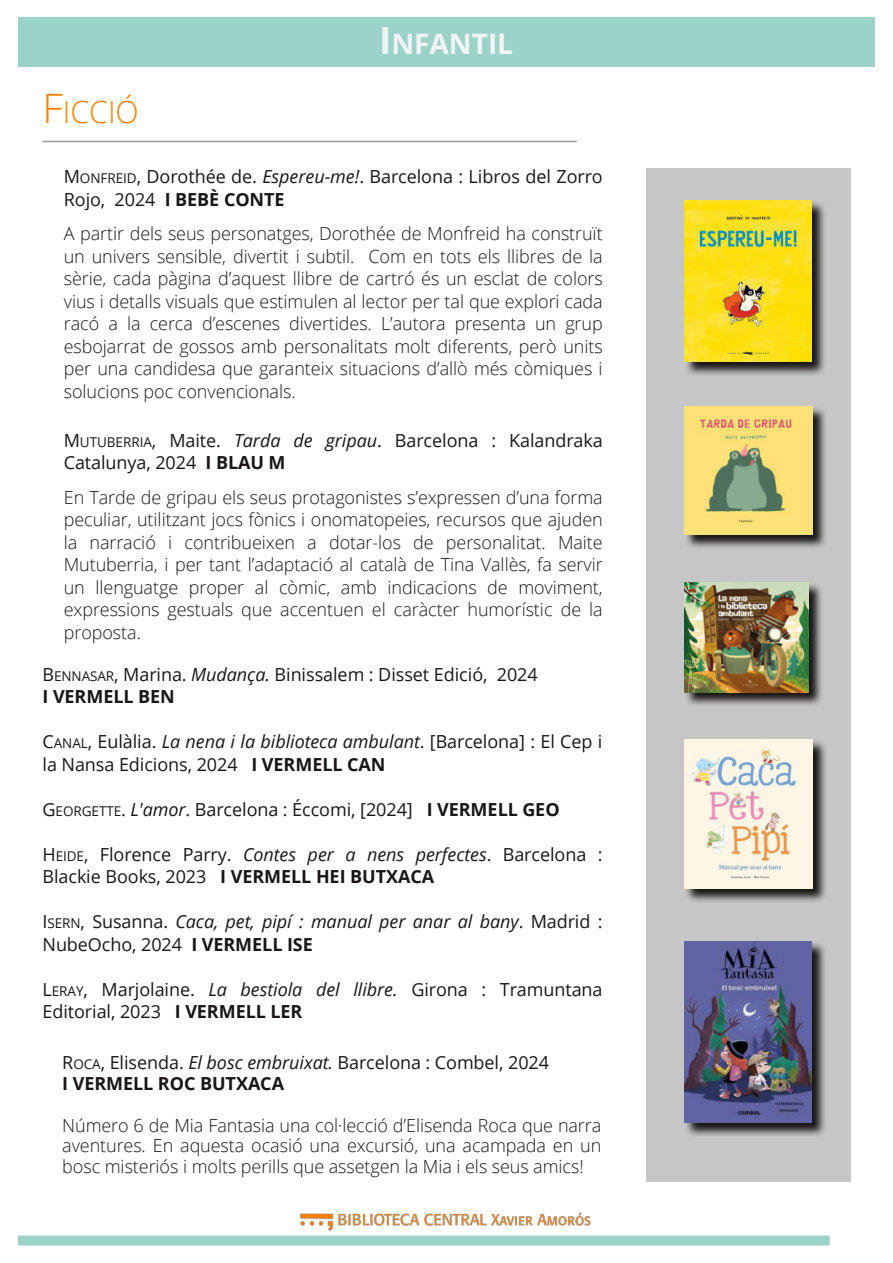
<style>
.page{position:relative;width:893px;height:1263px;background:#fff}
.page>*{position:absolute;margin:0;border:0;box-sizing:border-box;transform-origin:0 0}
.t1{font:300 30.3px "Open Sans";color:#ff8200}
.t2{font:700 28.2px "Open Sans";color:#f1f5f7}
.t3{font:300 18px/22.5px "Open Sans";letter-spacing:-.005em;color:#181715;text-align:justify}
.t4{font:18px/22.5px "Open Sans";letter-spacing:-.005em;color:#181715}
.t5{font:italic 18px/22.5px "Open Sans";color:#181715}
.s1{font-size:40.5px}
.s2{font-size:37.5px}
.s3{font-size:13.5px}
.s4{font-style:italic}
.s5{font-weight:700}
.s6{font-style:normal}
.s7{font-style:normal;font-size:13.5px}
.s8{font-weight:700;font-style:normal}
</style>
<div class="page">
<div style="left:18px;top:17px;width:857px;height:49px;background:#9cd3c9"></div>
<div style="left:18px;top:1235px;width:812px;height:10px;background:#9cd3c9"></div>
<hr style="left:43px;top:141px;width:534px;height:1px;background:#9d9c9c">
<img style="left:300px;top:1212px;width:291px;height:19px">
<div style="left:646px;top:168px;width:204px;height:1013px;background:#c6c6c6"></div>
<svg style="left:685px;top:200px;width:140px;height:175px;background:#706e5f"></svg>
<img style="left:685px;top:200px;width:126px;height:161px">
<svg style="left:685px;top:407px;width:141px;height:141px;background:#737068"></svg>
<img style="left:685px;top:407px;width:127px;height:127px">
<svg style="left:686px;top:583px;width:136px;height:122px;background:#666865"></svg>
<img style="left:685px;top:583px;width:123px;height:110px">
<svg style="left:685px;top:942px;width:140px;height:194px;background:#636266"></svg>
<img style="left:685px;top:942px;width:126px;height:180px">
<svg style="left:686px;top:740px;width:140px;height:162px;background:#6d6c6a"></svg>
<img style="left:685px;top:740px;width:127px;height:149px">
<h1 class="t1" style="left:43px;top:90px;width:98px"><span class="s1">F</span>ICCIÓ</h1>
<h2 class="t2" style="left:379px;top:24px;width:136px"><span class="s2">I</span>NFANTIL</h2>
<p class="t4" style="left:64px;top:165px;width:540px">M<span class="s3">ONFREID</span>, Dorothée de. <span class="s4">Espereu-me!</span>. Barcelona : Libros del Zorro<br>Rojo, 2024 <span class="s5">I BEBÈ CONTE</span></p>
<p class="t3" style="left:64px;top:222px;width:540px">A partir dels seus personatges, Dorothée de Monfreid ha construït un univers sensible, divertit i subtil. Com en tots els llibres de la sèrie, cada pàgina d’aquest llibre de cartró és un esclat de colors vius i detalls visuals que estimulen al lector per tal que explori cada racó a la cerca d’escenes divertides. L’autora presenta un grup esbojarrat de gossos amb personalitats molt diferents, però units per una candidesa que garanteix situacions d’allò més còmiques i solucions poc convencionals.</p>
<p class="t4" style="left:64px;top:429px;width:540px">M<span class="s3">UTUBERRIA</span>, Maite. <span class="s4">Tarda de gripau</span>. Barcelona : Kalandraka<br>Catalunya, 2024 <span class="s5">I BLAU M</span></p>
<p class="t3" style="left:64px;top:486px;width:540px">En Tarde de gripau els seus protagonistes s’expressen d’una forma peculiar, utilitzant jocs fònics i onomatopeies, recursos que ajuden la narració i contribueixen a dotar-los de personalitat. Maite Mutuberria, i per tant l’adaptació al català de Tina Vallès, fa servir un llenguatge proper al còmic, amb indicacions de moviment, expressions gestuals que accentuen el caràcter humorístic de la proposta.</p>
<p class="t4" style="left:43px;top:662px;width:497px">B<span class="s3">ENNASAR</span>, Marina. <span class="s4">Mudança.</span> Binissalem : Disset Edició, 2024<br><span class="s5">I VERMELL BEN</span></p>
<p class="t4" style="left:43px;top:730px;width:561px">C<span class="s3">ANAL</span>, Eulàlia. <span class="s4">La nena i la biblioteca ambulant</span>. [Barcelona] : El Cep i la Nansa Edicions, 2024 <span class="s5">I VERMELL CAN</span></p>
<p class="t4" style="left:43px;top:797px;width:519px">G<span class="s3">EORGETTE</span>. <span class="s4">L'amor</span>. Barcelona : Éccomi, [2024] <span class="s5">I VERMELL GEO</span></p>
<p class="t4" style="left:43px;top:842px;width:562px">H<span class="s3">EIDE</span>, Florence Parry. <span class="s4">Contes per a nens perfectes</span>. Barcelona :<br>Blackie Books, 2023 <span class="s5">I VERMELL HEI BUTXACA</span></p>
<p class="t5" style="left:43px;top:910px;width:562px"><span class="s6">I</span><span class="s7">SERN</span><span class="s6">, Susanna.</span> Caca, pet, pipí : manual per anar al bany<span class="s6">. Madrid :<br>NubeOcho, 2024</span> <span class="s8">I VERMELL ISE</span></p>
<p class="t4" style="left:43px;top:977px;width:561px">L<span class="s3">ERAY</span>, Marjolaine. <span class="s4">La bestiola del llibre.</span> Girona : Tramuntana<br>Editorial, 2023 <span class="s5">I VERMELL LER</span></p>
<p class="t4" style="left:62px;top:1052px;width:488px;line-height:20.7px">R<span class="s3">OCA</span>, Elisenda. <span class="s4">El bosc embruixat.</span> Barcelona : Combel, 2024<br><span class="s5">I VERMELL ROC BUTXACA</span></p>
<p class="t3" style="left:62px;top:1114px;width:540px;line-height:20.7px">Número 6 de Mia Fantasia una col·lecció d’Elisenda Roca que narra aventures. En aquesta ocasió una excursió, una acampada en un bosc misteriós i molts perills que assetgen la Mia i els seus amics!</p>
</div>
